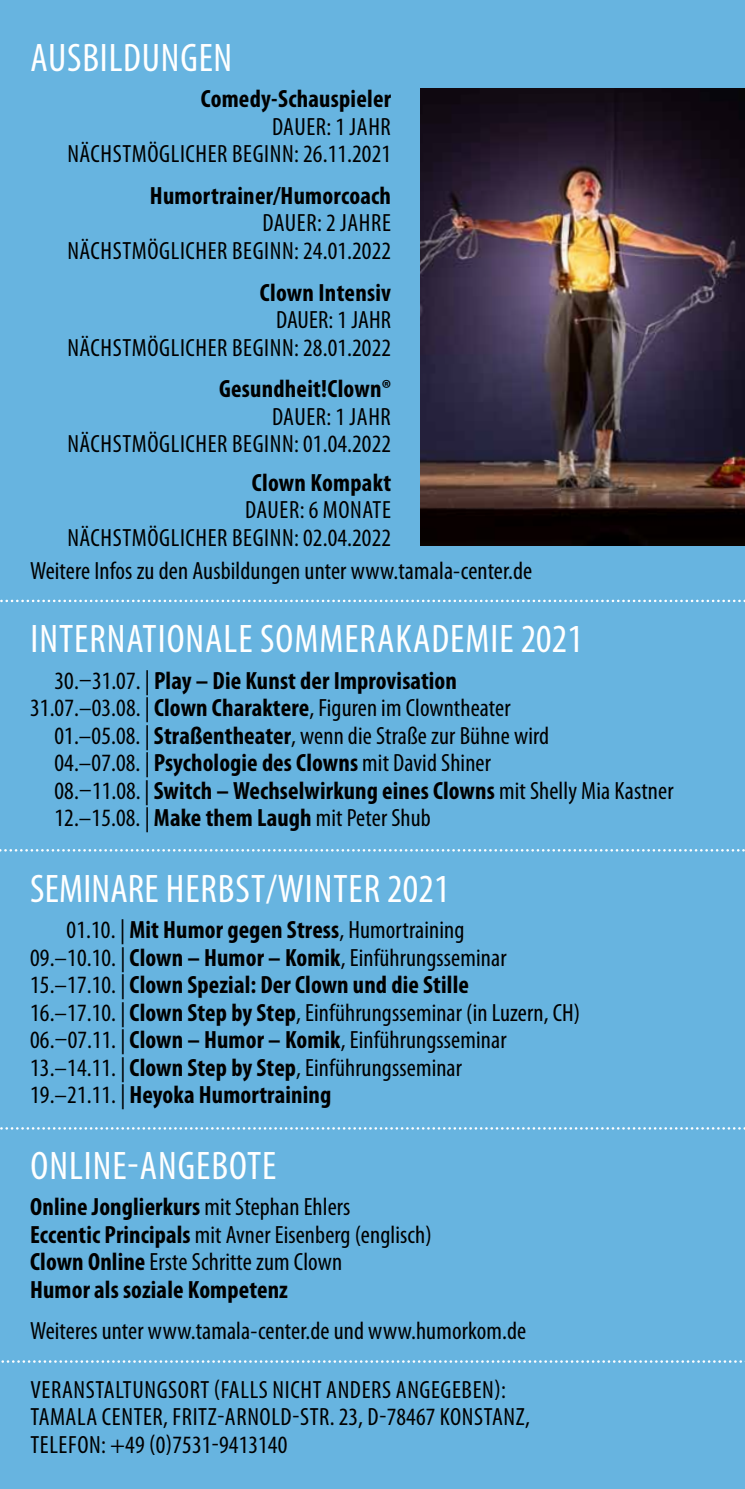
<style>
.page{position:relative;width:745px;height:1489px;background:#fff}
.page>*{position:absolute;margin:0;border:0;box-sizing:border-box;transform-origin:0 0}
.t1{font:condensed 40px "Myriad Pro";letter-spacing:.025em;color:#fff}
.t2{font:condensed 40px "Myriad Pro";letter-spacing:.005em;color:#fff}
.t3{font:condensed 25px/27.5px "Myriad Pro";letter-spacing:.005em;color:#000}
.t4{font:700 condensed 25px/27.5px "Myriad Pro";letter-spacing:.005em;color:#000}
.t5{font:condensed 25px/27.5px "Myriad Pro";letter-spacing:.025em;color:#000}
.s1{font-weight:400}
.s2{font-weight:700}
</style>
<div class="page">
<div style="left:0;top:0;width:744px;height:1488px;background:#67b4e0"></div>
<img style="left:420px;top:89px;width:324px;height:457px">
<svg style="left:0;top:599px;width:745px;height:3px"></svg>
<svg style="left:1px;top:1360px;width:744px;height:2px"></svg>
<svg style="left:0;top:1127px;width:745px;height:2px"></svg>
<svg style="left:0;top:849px;width:745px;height:2px"></svg>
<h1 class="t1" style="left:31px;top:33px;width:198px">AUSBILDUNGEn</h1>
<p class="t4" style="left:200px;top:85px;width:192px">Comedy-Schauspieler</p>
<p class="t3" style="left:272px;top:112px;width:120px">Dauer: 1 Jahr</p>
<p class="t5" style="left:67px;top:140px;width:187px">Nächstmöglicher Beginn</p>
<p class="t3" style="left:294px;top:140px;width:98px">: 26.11.2021</p>
<p class="t4" style="left:150px;top:181px;width:242px">Humortrainer/Humorcoach</p>
<p class="t3" style="left:262px;top:209px;width:128px">Dauer: 2 Jahre</p>
<p class="t5" style="left:67px;top:236px;width:187px">Nächstmöglicher Beginn</p>
<p class="t3" style="left:294px;top:236px;width:98px">: 24.01.2022</p>
<p class="t4" style="left:260px;top:278px;width:133px">Clown Intensiv</p>
<p class="t3" style="left:276px;top:306px;width:104px">DAUER: 1 JAHR</p>
<p class="t5" style="left:67px;top:333px;width:187px">Nächstmöglicher Beginn</p>
<p class="t3" style="left:294px;top:333px;width:98px">: 28.01.2022</p>
<p class="t4" style="left:219px;top:375px;width:173px">Gesundheit!Clown®</p>
<p class="t5" style="left:272px;top:402px;width:108px">DAUER: 1 JAHR</p>
<p class="t5" style="left:67px;top:430px;width:187px">Nächstmöglicher Beginn</p>
<p class="t3" style="left:294px;top:430px;width:98px">: 01.04.2022</p>
<p class="t4" style="left:252px;top:468px;width:141px">Clown Kompakt</p>
<p class="t5" style="left:67px;top:495px;width:323px;text-indent:178px">DAUER: 6 Monate<br>Nächstmöglicher Beginn</p>
<p class="t3" style="left:294px;top:523px;width:98px">: 02.04.2022</p>
<p class="t3" style="left:30px;top:556px;width:503px">Weitere Infos zu den Ausbildungen unter www.tamala-center.de</p>
<h1 class="t1" style="left:31px;top:614px;width:172px">internationale</h1>
<h1 class="t1" style="left:260px;top:614px;width:324px">Sommerakademie 2021</h1>
<p class="t4" style="left:54px;top:666px;width:404px"><span class="s1">30.–31.07. |</span> Play – Die Kunst der Improvisation</p>
<p class="t3" style="left:30px;top:693px;width:481px">31.07.–03.08. | <span class="s2">Clown Charaktere</span>, Figuren im Clowntheater</p>
<p class="t3" style="left:54px;top:721px;width:496px">01.–05.08. | <span class="s2">Straßentheater</span>, wenn die Straße zur Bühne wird</p>
<p class="t3" style="left:54px;top:748px;width:438px">04.–07.08. | <span class="s2">Psychologie des Clowns</span> mit David Shiner</p>
<p class="t4" style="left:54px;top:776px;width:620px"><span class="s1">08.–11.08. |</span> Switch – Wechselwirkung eines Clowns <span class="s1">mit Shelly Mia Kastner</span></p>
<p class="t3" style="left:54px;top:803px;width:378px">12.–15.08. | <span class="s2">Make them Laugh</span> mit Peter Shub</p>
<h1 class="t2" style="left:30px;top:864px;width:420px">SEMINARE Herbst/Winter 2021</h1>
<p class="t3" style="left:30px;top:915px;width:551px;text-indent:36px">01.10. | <span class="s2">Mit Humor gegen Stress</span>, Humortraining<br>09.–10.10. | <span class="s2">Clown – Humor – Komik</span>, Einführungsseminar 15.–17.10. | <span class="s2">Clown Spezial: Der Clown und die Stille<br></span>16.–17.10. | <span class="s2">Clown Step by Step</span>, Einführungsseminar (in Luzern, CH)<br>06.–07.11. | <span class="s2">Clown – Humor – Komik</span>, Einführungsseminar 13.–14.11. | <span class="s2">Clown Step by Step</span>, Einführungsseminar<br>19.–21.11. | <span class="s2">Heyoka Humortraining</span></p>
<h1 class="t1" style="left:31px;top:1141px;width:247px">ONLINE-ANGEBOTE</h1>
<p class="t4" style="left:30px;top:1192px;width:403px">Online Jonglierkurs <span class="s1">mit Stephan Ehlers<br></span>Eccentic Principals <span class="s1">mit Avner Eisenberg (englisch)<br></span>Clown Online <span class="s1">Erste Schritte zum Clown<br></span>Humor als soziale Kompetenz</p>
<p class="t3" style="left:30px;top:1316px;width:497px">Weiteres unter www.tamala-center.de und www.humorkom.de</p>
<p class="t3" style="left:30px;top:1375px;width:114px">Veranstaltungs</p>
<p class="t3" style="left:178px;top:1375px;width:62px">ort (Falls</p>
<p class="t3" style="left:272px;top:1375px;width:66px">nicht ande</p>
<p class="t3" style="left:371px;top:1375px;width:37px">rs angegeben</p>
<p class="t5" style="left:30px;top:1375px;width:501px;text-indent:463px">):<br>Tamala Center, Fritz-Arnold-str. 23, D-78467 Konstanz,<br>Telef</p>
<p class="t3" style="left:77px;top:1430px;width:211px">on: +49 (0)7531-9413140</p>
</div>
